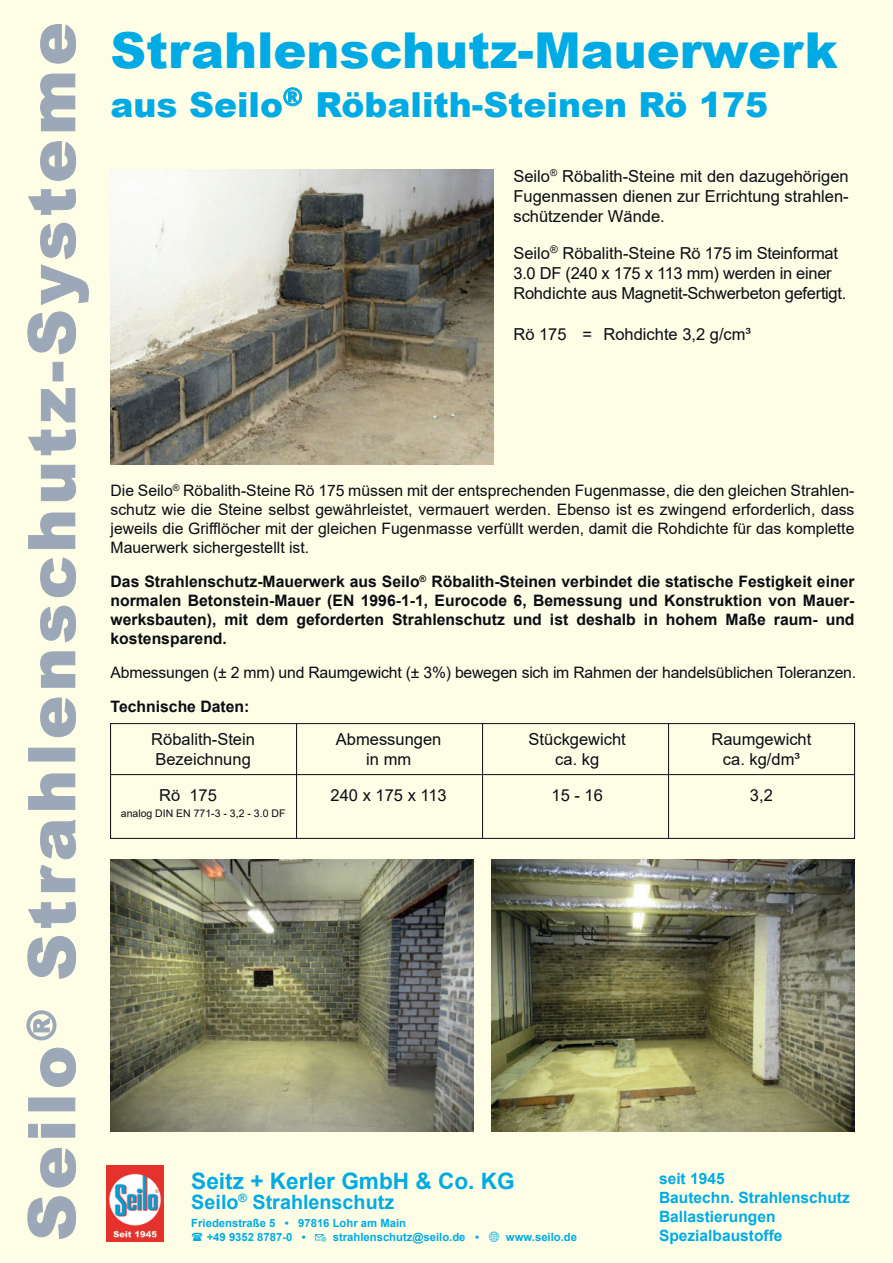
<style>
.page{position:relative;width:893px;height:1263px;background:#fefde6}
.page>*{position:absolute;margin:0;border:0;box-sizing:border-box;transform-origin:0 0}
.t1{font:900 49.5px "Arial";color:#00abe5}
.t2{font:900 34.5px "Arial";color:#00abe5}
.t3{font:700 22.65px "Arial";color:#00abe5}
.t4{font:700 19.8px "Arial";color:#00abe5}
.t5{font:16.5px/19.8px "Arial";color:#0a0d14;text-align:center}
.t6{font:16.5px/19.8px "Arial";letter-spacing:-.02em;color:#0a0d14}
.t7{font:15.75px/18.9px "Arial";letter-spacing:-.015em;color:#0a0d14;text-align:justify}
.t8{font:700 15.75px/18.9px "Arial";color:#0a0d14;text-align:justify}
.t9{font:700 15.6px/19px "Arial";color:#00abe5}
.t10{font:700 11.25px/14.1px "Arial";color:#00abe5}
.t11{font:10.5px "Arial";color:#0a0d14}
</style>
<div class="page">
<svg style="left:28px;top:1196px;width:48px;height:43px"></svg>
<svg style="left:40px;top:1148px;width:36px;height:39px"></svg>
<svg style="left:28px;top:1124px;width:47px;height:13px"></svg>
<div style="left:28px;top:1098px;width:47px;height:13px;background:#9ca7b8"></div>
<svg style="left:40px;top:1048px;width:36px;height:39px"></svg>
<svg style="left:27px;top:1010px;width:29px;height:30px"></svg>
<svg style="left:28px;top:936px;width:48px;height:43px"></svg>
<svg style="left:28px;top:902px;width:48px;height:26px"></svg>
<svg style="left:40px;top:865px;width:35px;height:27px"></svg>
<svg style="left:40px;top:820px;width:36px;height:39px"></svg>
<svg style="left:28px;top:773px;width:47px;height:37px"></svg>
<div style="left:28px;top:748px;width:47px;height:13px;background:#9ca7b8"></div>
<svg style="left:40px;top:698px;width:36px;height:39px"></svg>
<svg style="left:40px;top:651px;width:35px;height:37px"></svg>
<svg style="left:40px;top:606px;width:36px;height:36px"></svg>
<svg style="left:40px;top:557px;width:36px;height:40px"></svg>
<svg style="left:28px;top:513px;width:47px;height:36px"></svg>
<svg style="left:41px;top:465px;width:35px;height:36px"></svg>
<svg style="left:28px;top:429px;width:48px;height:26px"></svg>
<svg style="left:41px;top:388px;width:34px;height:34px"></svg>
<div style="left:53px;top:362px;width:10px;height:19px;background:#9ca7b8"></div>
<svg style="left:28px;top:312px;width:48px;height:42px"></svg>
<svg style="left:40px;top:223px;width:49px;height:82px"></svg>
<svg style="left:28px;top:189px;width:48px;height:26px"></svg>
<svg style="left:40px;top:141px;width:36px;height:40px"></svg>
<svg style="left:40px;top:74px;width:35px;height:57px"></svg>
<svg style="left:40px;top:24px;width:36px;height:40px"></svg>
<svg style="left:283px;top:88px;width:19px;height:18px"></svg>
<hr style="left:111px;top:774px;width:744px;height:1px;background:#0a0d14">
<div style="left:110px;top:723px;width:745px;height:116px;border:1px solid #0a0d14"></div>
<hr style="left:296px;top:723px;width:1px;height:115px;background:#0a0d14">
<hr style="left:482px;top:723px;width:1px;height:115px;background:#0a0d14">
<hr style="left:668px;top:723px;width:1px;height:115px;background:#0a0d14">
<img style="left:106px;top:1165px;width:58px;height:76px">
<img style="left:111px;top:170px;width:382px;height:294px">
<img style="left:111px;top:859px;width:362px;height:272px">
<img style="left:492px;top:859px;width:363px;height:272px">
<h1 class="t1" style="left:111px;top:14px;width:729px">Strahlenschutz-Mauerwerk</h1>
<h2 class="t2" style="left:111px;top:80px;width:659px">aus Seilo<sup>®</sup> Röbalith-Steinen Rö 175</h2>
<p class="t5" style="left:513px;top:166px;width:337px;text-align:justify">Seilo<sup>®</sup> Röbalith-Steine mit den dazugehörigen Fugenmassen dienen zur Errichtung strahlen&shy;schützender Wände.</p>
<p class="t6" style="left:513px;top:243px;width:334px">Seilo<sup>®</sup> Röbalith-Steine Rö 175 im Steinformat<br>3.0 DF (240 x 175 x 113 mm) werden in einer<br>Rohdichte aus Magnetit-Schwerbeton gefertigt.</p>
<p class="t5" style="left:513px;top:324px;width:239px">Rö 175 = Rohdichte 3,2 g/cm³</p>
<p class="t7" style="left:111px;top:481px;width:745px">Die Seilo<sup>®</sup> Röbalith-Steine Rö 175 müssen mit der entsprechenden Fugenmasse, die den gleichen Strahlen&shy;schutz wie die Steine selbst gewährleistet, vermauert werden. Ebenso ist es zwingend erforderlich, dass jeweils die Grifflöcher mit der gleichen Fugenmasse verfüllt werden, damit die Rohdichte für das komplette Mauerwerk sichergestellt ist.</p>
<p class="t8" style="left:111px;top:572px;width:745px">Das Strahlenschutz-Mauerwerk aus Seilo<sup>®</sup> Röbalith-Steinen verbindet die statische Festigkeit einer normalen Betonstein-Mauer (EN 1996-1-1, Eurocode 6, Bemessung und Konstruktion von Mauer&shy;werksbauten), mit dem geforderten Strahlenschutz und ist deshalb in hohem Maße raum- und kostensparend.</p>
<p class="t7" style="left:111px;top:663px;width:747px">Abmessungen (± 2 mm) und Raumgewicht (± 3%) bewegen sich im Rahmen der handelsüblichen Toleranzen.</p>
<p class="t8" style="left:111px;top:697px;width:140px">Technische Daten:</p>
<p class="t5" style="left:151px;top:729px;width:105px;text-align:left">Röbalith-Stein<br>Bezeichnung</p>
<p class="t5" style="left:159px;top:785px;width:59px">Rö 175</p>
<p class="t11" style="left:121px;top:806px;width:166px">analog DIN EN 771-3 - 3,2 - 3.0 DF</p>
<p class="t5" style="left:529px;top:729px;width:99px">Stückgewicht ca. kg</p>
<p class="t5" style="left:552px;top:785px;width:53px">15 - 16</p>
<p class="t5" style="left:711px;top:729px;width:101px">Raumgewicht ca. kg/dm³</p>
<p class="t5" style="left:750px;top:785px;width:24px">3,2</p>
<p class="t5" style="left:336px;top:729px;width:107px">Abmessungen in mm</p>
<p class="t5" style="left:331px;top:785px;width:118px">240 x 175 x 113</p>
<h3 class="t3" style="left:191px;top:1165px;width:325px">Seitz + Kerler GmbH &amp; Co. KG</h3>
<p class="t4" style="left:191px;top:1188px;width:204px">Seilo<sup>®</sup> Strahlenschutz</p>
<p class="t10" style="left:207px;top:1216px;width:201px;text-indent:-15px">Friedenstraße 5 • 97816 Lohr am Main +49 9352 8787-0 •</p>
<p class="t10" style="left:333px;top:1230px;width:148px">strahlenschutz@seilo.de •</p>
<p class="t10" style="left:506px;top:1230px;width:73px">www.seilo.de</p>
<p class="t9" style="left:659px;top:1169px;width:192px">seit 1945<br>Bautechn. Strahlenschutz<br>Ballastierungen<br>Spezialbaustoffe</p>
</div>
